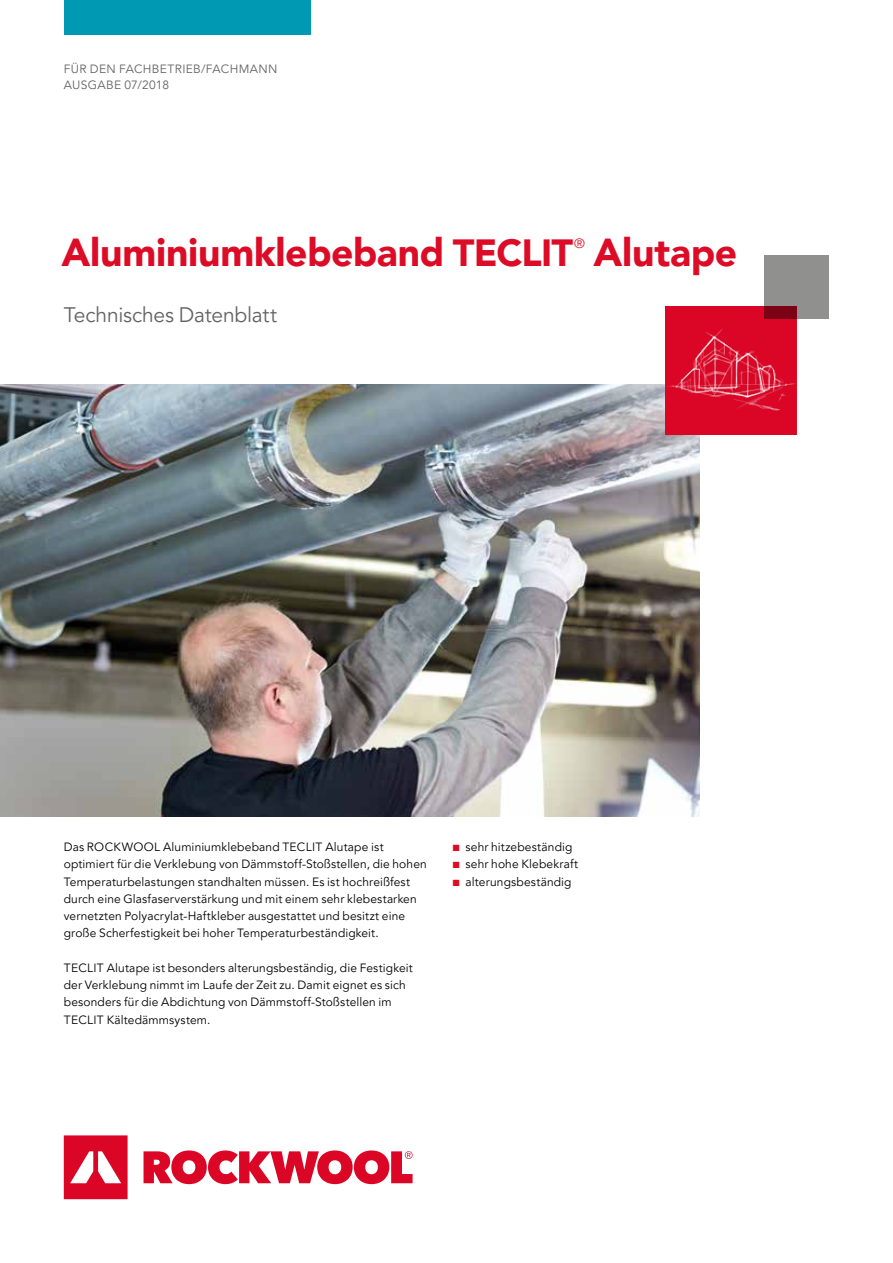
<style>
.page{position:relative;width:893px;height:1263px;background:#fff}
.page>*{position:absolute;margin:0;border:0;box-sizing:border-box;transform-origin:0 0}
.t1{font:900 39px "Avenir LT Pro";letter-spacing:-.005em;color:#dc0c27}
.t2{font:21px "Avenir LT Pro";letter-spacing:-.01em;color:#646363}
.t3{font:13.5px "Avenir LT Pro";color:#dc0c27}
.t4{font:12px/17.2px "Avenir LT Pro";letter-spacing:.01em;color:#000}
.t5{font:12px/16.5px "Avenir LT Pro";letter-spacing:.03em;color:#646363}
.s1{font-size:37.8px}
.s2{color:#dc0c27}
</style>
<div class="page">
<img style="left:0;top:385px;width:699px;height:431px">
<svg style="left:64px;top:1135px;width:349px;height:64px"></svg>
<svg style="left:589px;top:319px;width:208px;height:174px"></svg>
<div style="left:64px;top:0;width:246px;height:34px;background:#0099b3"></div>
<div style="left:665px;top:306px;width:131px;height:129px;background:#db0626"></div>
<img style="left:667px;top:329px;width:129px;height:82px">
<div style="left:764px;top:255px;width:65px;height:64px;background:#90908f"></div>
<p class="t5" style="left:64px;top:61px;width:215px">FÜR DEN FACHBETRIEB/FACHMANN<br>AUSGABE 07/2018</p>
<h1 class="t1" style="left:62px;top:229px;width:513px">Aluminiumklebeband <span class="s1">TECLIT</span></h1>
<p class="t3" style="left:574px;top:235px;width:12px">®</p>
<h1 class="t1" style="left:593px;top:229px;width:145px">Alutape</h1>
<h2 class="t2" style="left:64px;top:302px;width:215px">Technisches Datenblatt</h2>
<p class="t4" style="left:64px;top:838px;width:365px">Das ROCKWOOL Aluminiumklebeband TECLIT Alutape ist optimiert für die Verklebung von Dämmstoff-Stoßstellen, die hohen Temperaturbelastungen standhalten müssen. Es ist hochreißfest durch eine Glasfaserverstärkung und mit einem sehr klebestarken vernetzten Polyacrylat-Haftkleber ausgestattet und besitzt eine große Scherfestigkeit bei hoher Temperaturbeständigkeit.</p>
<p class="t4" style="left:64px;top:959px;width:350px">TECLIT Alutape ist besonders alterungsbeständig, die Festigkeit der Verklebung nimmt im Laufe der Zeit zu. Damit eignet es sich besonders für die Abdichtung von Dämmstoff-Stoßstellen im TECLIT Kältedämmsystem.</p>
<p class="t4" style="left:453px;top:838px;width:121px"><span class="s2">■</span> sehr hitzebeständig</p>
<p class="t4" style="left:453px;top:856px;width:127px"><span class="s2">■</span> sehr hohe Klebekraft</p>
<p class="t4" style="left:453px;top:873px;width:120px"><span class="s2">■</span> alterungsbeständig</p>
</div>
